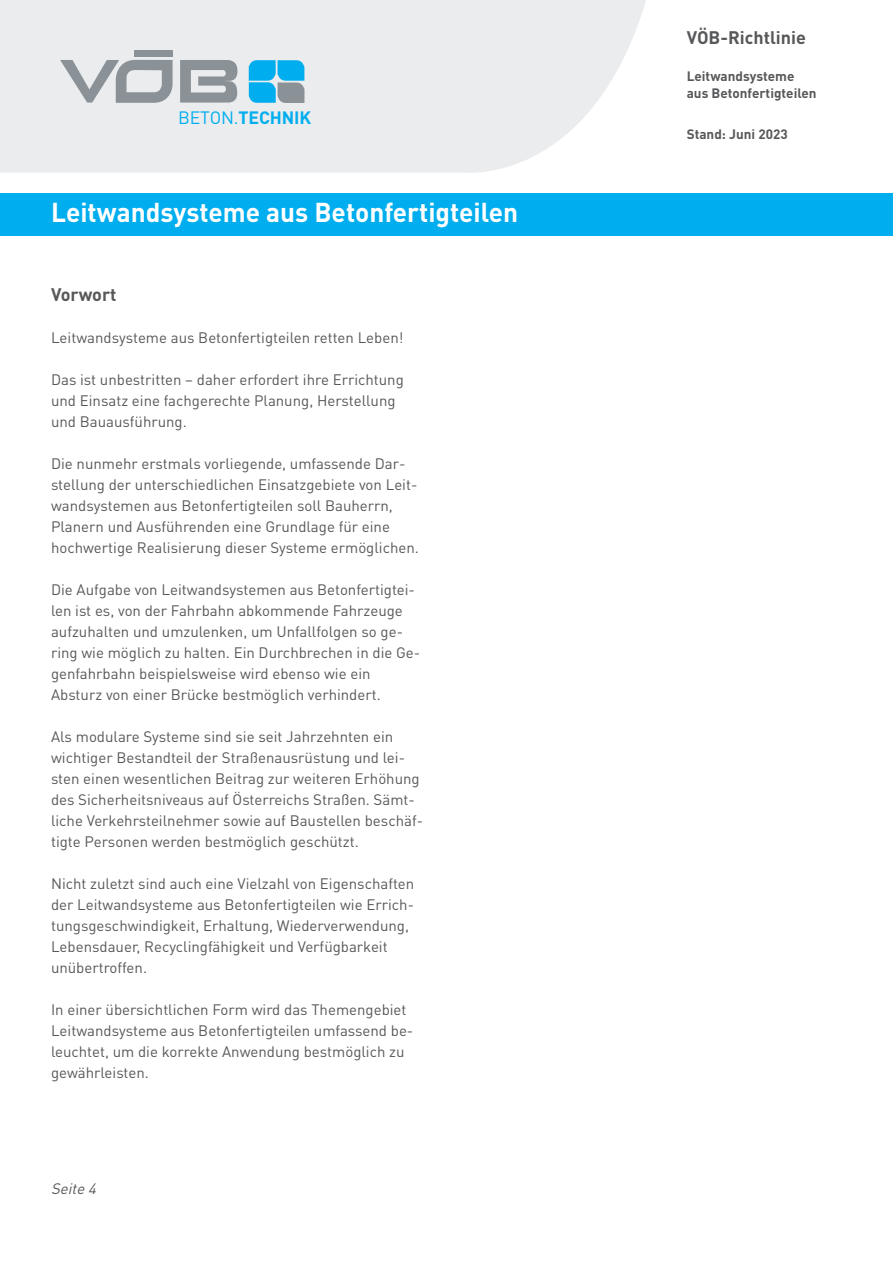
<style>
.page{position:relative;width:893px;height:1263px;background:#fff}
.page>*{position:absolute;margin:0;border:0;box-sizing:border-box;transform-origin:0 0}
.t1{font:700 27px "DINOT";color:#fff}
.t2{font:700 18px "DINOT";color:#57585a}
.t3{font:700 17.7px "DINOT";letter-spacing:-.01em;color:#00aeef}
.t4{font:15px/21px "DINOT";color:#57585a}
.t5{font:italic 15px "DINOT";color:#57585a}
.t6{font:700 13.5px/16.5px "DINOT";color:#57585a}
.s1{font-weight:400}
</style>
<div class="page">
<svg style="left:0;top:0;width:646px;height:173px;fill:#eaecee"></svg>
<div style="left:134px;top:51px;width:38px;height:6px;background:#8a9297"></div>
<svg style="left:180px;top:60px;width:59px;height:43px"></svg>
<svg style="left:60px;top:60px;width:113px;height:43px"></svg>
<svg style="left:249px;top:60px;width:55px;height:43px"></svg>
<div style="left:0;top:193px;width:893px;height:43px;background:#00aeef"></div>
<p class="t3" style="left:178px;top:111px;width:134px"><span class="s1">BETON.</span>TECHNIK</p>
<h1 class="t1" style="left:51px;top:203px;width:468px">Leitwandsysteme aus Betonfertigteilen</h1>
<p class="t2" style="left:51px;top:288px;width:67px">Vorwort</p>
<p class="t4" style="left:51px;top:329px;width:354px">Leitwandsysteme aus Betonfertigteilen retten Leben!</p>
<p class="t4" style="left:51px;top:371px;width:354px">Das ist unbestritten – daher erfordert ihre Errichtung und Einsatz eine fachgerechte Planung, Herstellung und Bauausführung.</p>
<p class="t4" style="left:51px;top:455px;width:369px">Die nunmehr erstmals vorliegende, umfassende Dar&shy;stellung der unterschiedlichen Einsatzgebiete von Leit&shy;wandsystemen aus Betonfertigteilen soll Bauherrn, Planern und Ausführenden eine Grundlage für eine hochwertige Realisierung dieser Systeme ermöglichen.</p>
<p class="t4" style="left:51px;top:581px;width:371px">Die Aufgabe von Leitwandsystemen aus Betonfertigtei&shy;len ist es, von der Fahrbahn abkommende Fahrzeuge aufzuhalten und umzulenken, um Unfallfolgen so ge&shy;ring wie möglich zu halten. Ein Durchbrechen in die Ge&shy;genfahrbahn beispielsweise wird ebenso wie ein Absturz von einer Brücke bestmöglich verhindert.</p>
<p class="t4" style="left:51px;top:728px;width:374px">Als modulare Systeme sind sie seit Jahrzehnten ein wichtiger Bestandteil der Straßenausrüstung und lei&shy;sten einen wesentlichen Beitrag zur weiteren Erhöhung des Sicherheitsniveaus auf Österreichs Straßen. Sämt&shy;liche Verkehrsteilnehmer sowie auf Baustellen beschäf&shy;tigte Personen werden bestmöglich geschützt.</p>
<p class="t4" style="left:51px;top:875px;width:365px">Nicht zuletzt sind auch eine Vielzahl von Eigenschaften der Leitwandsysteme aus Betonfertigteilen wie Errich&shy;tungsgeschwindigkeit, Erhaltung, Wiederverwendung, Lebensdauer, Recyclingfähigkeit und Verfügbarkeit unübertroffen.</p>
<p class="t4" style="left:51px;top:1001px;width:364px">In einer übersichtlichen Form wird das Themengebiet Leitwandsysteme aus Betonfertigteilen umfassend be&shy;leuchtet, um die korrekte Anwendung bestmöglich zu gewährleisten.</p>
<p class="t5" style="left:51px;top:1183px;width:49px">Seite 4</p>
<p class="t2" style="left:687px;top:31px;width:121px">VÖB-Richtlinie</p>
<p class="t6" style="left:687px;top:70px;width:131px">Leitwandsysteme aus Betonfertigteilen</p>
<p class="t6" style="left:687px;top:128px;width:103px">Stand: Juni 2023</p>
</div>
